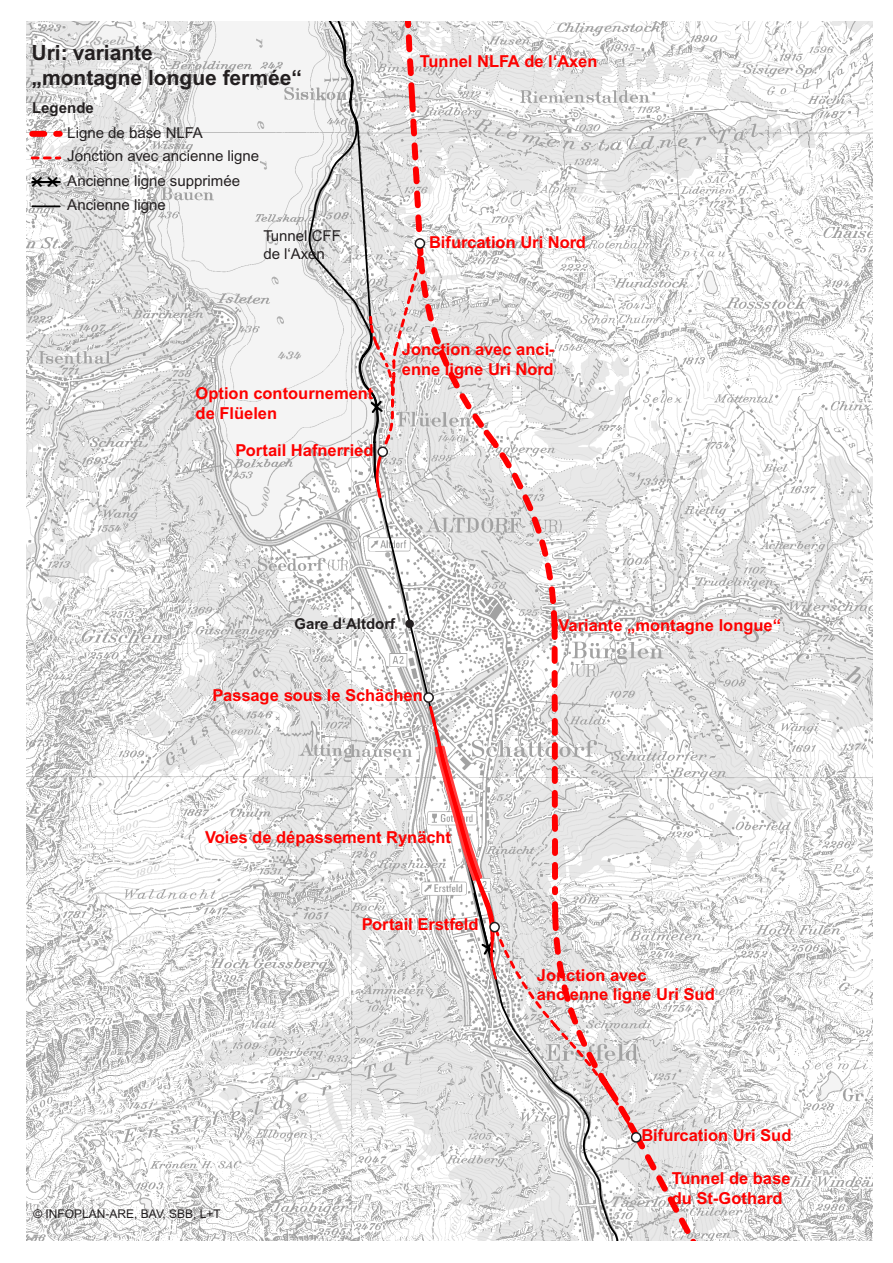
<style>
.page{position:relative;width:893px;height:1263px;background:#fff}
.page>*{position:absolute;margin:0;border:0;box-sizing:border-box;transform-origin:0 0}
.t1{font:700 21px/25.2px "Arial";color:#231f20}
.t2{font:700 16.5px/19.8px "Arial";color:#fe0100}
.t3{font:15px/18px "Arial";color:#231f20}
.t4{font:700 15px "Arial";color:#231f20}
.t5{font:12px "Arial";color:#231f20}
</style>
<div class="page">
<img style="left:26px;top:22px;width:846px;height:1218px">
<svg style="left:346px;top:67px;width:117px;height:769px"></svg>
<svg style="left:358px;top:500px;width:48px;height:481px"></svg>
<svg style="left:406px;top:91px;width:218px;height:1016px"></svg>
<svg style="left:429px;top:711px;width:273px;height:529px"></svg>
<svg style="left:294px;top:22px;width:129px;height:478px"></svg>
<div style="left:32px;top:131px;width:12px;height:6px;background:#f00"></div>
<svg style="left:56px;top:131px;width:4px;height:6px"></svg>
<svg style="left:32px;top:157px;width:6px;height:2px"></svg>
<svg style="left:44px;top:157px;width:6px;height:2px"></svg>
<hr style="left:32px;top:205px;width:28px;height:2px;background:#000">
<hr style="left:32px;top:181px;width:28px;height:2px;background:#000">
<div style="left:406px;top:620px;width:7px;height:7px;background:#231f20;border-radius:50%"></div>
<div style="left:405px;top:619px;width:9px;height:9px;border:2px solid #231f20;border-radius:50%"></div>
<div style="left:424px;top:693px;width:9px;height:9px;background:#fff;border-radius:50%"></div>
<div style="left:423px;top:692px;width:11px;height:11px;border:2px solid #231f20;border-radius:50%"></div>
<div style="left:490px;top:922px;width:9px;height:10px;background:#fff;border-radius:50%"></div>
<div style="left:489px;top:922px;width:11px;height:10px;border:2px solid #231f20;border-radius:50%"></div>
<div style="left:632px;top:1133px;width:9px;height:9px;background:#fff;border-radius:50%"></div>
<div style="left:631px;top:1132px;width:10px;height:11px;border:2px solid #231f20;border-radius:50%"></div>
<div style="left:415px;top:239px;width:9px;height:9px;background:#fff;border-radius:50%"></div>
<div style="left:415px;top:238px;width:10px;height:11px;border:2px solid #231f20;border-radius:50%"></div>
<div style="left:378px;top:447px;width:9px;height:9px;background:#fff;border-radius:50%"></div>
<div style="left:377px;top:446px;width:11px;height:11px;border:2px solid #231f20;border-radius:50%"></div>
<svg style="left:32px;top:177px;width:10px;height:10px"></svg>
<svg style="left:48px;top:177px;width:10px;height:10px"></svg>
<p class="t1" style="left:32px;top:40px;width:272px">Uri: variante<br>„montagne longue fermée“</p>
<p class="t4" style="left:32px;top:99px;width:63px">Legende</p>
<p class="t3" style="left:67px;top:123px;width:137px">Ligne de base NLFA</p>
<p class="t3" style="left:67px;top:147px;width:193px">Jonction avec ancienne ligne</p>
<p class="t3" style="left:67px;top:171px;width:174px">Ancienne ligne supprimée</p>
<p class="t3" style="left:67px;top:196px;width:100px">Ancienne ligne</p>
<p class="t3" style="left:263px;top:227px;width:79px">Tunnel CFF de l‘Axen</p>
<p class="t2" style="left:420px;top:51px;width:179px">Tunnel NLFA de l‘Axen</p>
<p class="t2" style="left:429px;top:232px;width:159px">Bifurcation Uri Nord</p>
<p class="t2" style="left:196px;top:384px;width:179px">Option contournement de Flüelen</p>
<p class="t2" style="left:235px;top:440px;width:140px">Portail Hafnerried</p>
<p class="t2" style="left:402px;top:340px;width:154px">Jonction avec anci&shy;enne ligne Uri Nord</p>
<p class="t4" style="left:294px;top:615px;width:102px">Gare d‘Altdorf</p>
<p class="t2" style="left:558px;top:615px;width:224px">Variante „montagne longue“</p>
<p class="t2" style="left:213px;top:686px;width:212px">Passage sous le Schächen</p>
<p class="t2" style="left:205px;top:827px;width:247px">Voies de dépassement Rynächt</p>
<p class="t5" style="left:33px;top:1207px;width:189px">© INFOPLAN-ARE, BAV, SBB, L+T</p>
<p class="t2" style="left:362px;top:914px;width:118px">Portail Erstfeld</p>
<p class="t2" style="left:537px;top:965px;width:179px">Jonction avec ancienne ligne Uri Sud</p>
<p class="t2" style="left:641px;top:1126px;width:152px">Bifurcation Uri Sud</p>
<p class="t2" style="left:672px;top:1168px;width:120px">Tunnel de base du St-Gothard</p>
</div>
